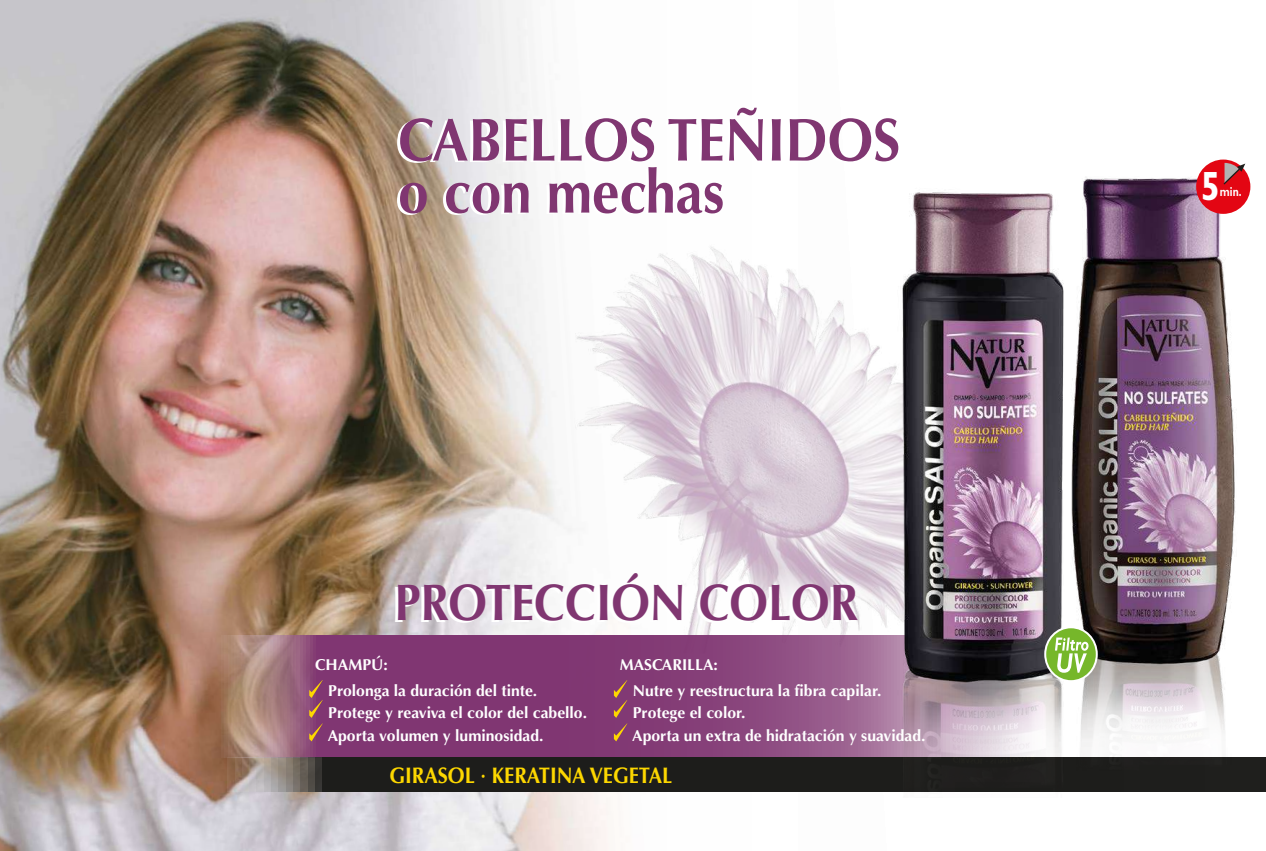
<style>
.page{position:relative;width:1266px;height:851px;background:#fff}
.page>*{position:absolute;margin:0;border:0;box-sizing:border-box;transform-origin:0 0}
.t1{font:700 60.6px/52.1px "Optima";color:#803671;scale:.9 1}
.t2{font:700 51.45px "Optima";color:#803671;scale:.9 1}
.t3{font:700 40.95px "Gill Sans Std";color:#fff;scale:.86 1}
.t4{font:700 22.5px "Optima";color:#fdd700;scale:.9 1}
.t5{font:700 15.75px/25.5px "Optima";color:#fff}
.t6{font:700 13.2px "Gill Sans Std";color:#fff;scale:.79 1}
</style>
<div class="page">
<img style="left:0;top:0;width:875px;height:850px">
<svg style="left:517px;top:0;width:280px;height:850px"></svg>
<img style="left:519px;top:231px;width:356px;height:404px">
<svg style="left:217px;top:635px;width:658px;height:121px;background:#8b4979"></svg>
<svg style="left:219px;top:756px;width:656px;height:34px;background:#312c2b"></svg>
<img style="left:875px;top:176px;width:391px;height:616px">
<div style="left:1196px;top:159px;width:54px;height:55px;background:#e30613;border-radius:50%"></div>
<svg style="left:1223px;top:163px;width:22px;height:22px"></svg>
<svg style="left:1045px;top:627px;width:52px;height:53px"></svg>
<div style="left:1044px;top:626px;width:54px;height:55px;border:2px solid #fff;border-radius:50%"></div>
<svg style="left:1055px;top:637px;width:33px;height:35px"></svg>
<svg style="left:309px;top:679px;width:14px;height:62px"></svg>
<svg style="left:614px;top:679px;width:13px;height:62px"></svg>
<h1 class="t1" style="left:398px;top:115px;width:559px">CABELLOS TEÑIDOS o con mechas</h1>
<h2 class="t2" style="left:395px;top:572px;width:516px">PROTECCIÓN COLOR</h2>
<p class="t5" style="left:328px;top:652px;width:211px;text-indent:-13px">CHAMPÚ:<br>Prolonga la duración del tinte.</p>
<p class="t5" style="left:328px;top:701px;width:261px;line-height:22.5px">Protege y reaviva el color del cabello.<br>Aporta volumen y luminosidad.</p>
<p class="t5" style="left:633px;top:652px;width:250px;text-indent:-13px">MASCARILLA:<br>Nutre y reestructura la fibra capilar.</p>
<p class="t5" style="left:632px;top:701px;width:295px;line-height:22.5px">Protege el color.<br>Aporta un extra de hidratación y suavidad.</p>
<h3 class="t4" style="left:389px;top:762px;width:316px">GIRASOL · KERATINA VEGETAL</h3>
<h3 class="t3" style="left:1201px;top:162px;width:24px">5</h3>
<p class="t6" style="left:1220px;top:184px;width:29px">min.</p>
</div>
